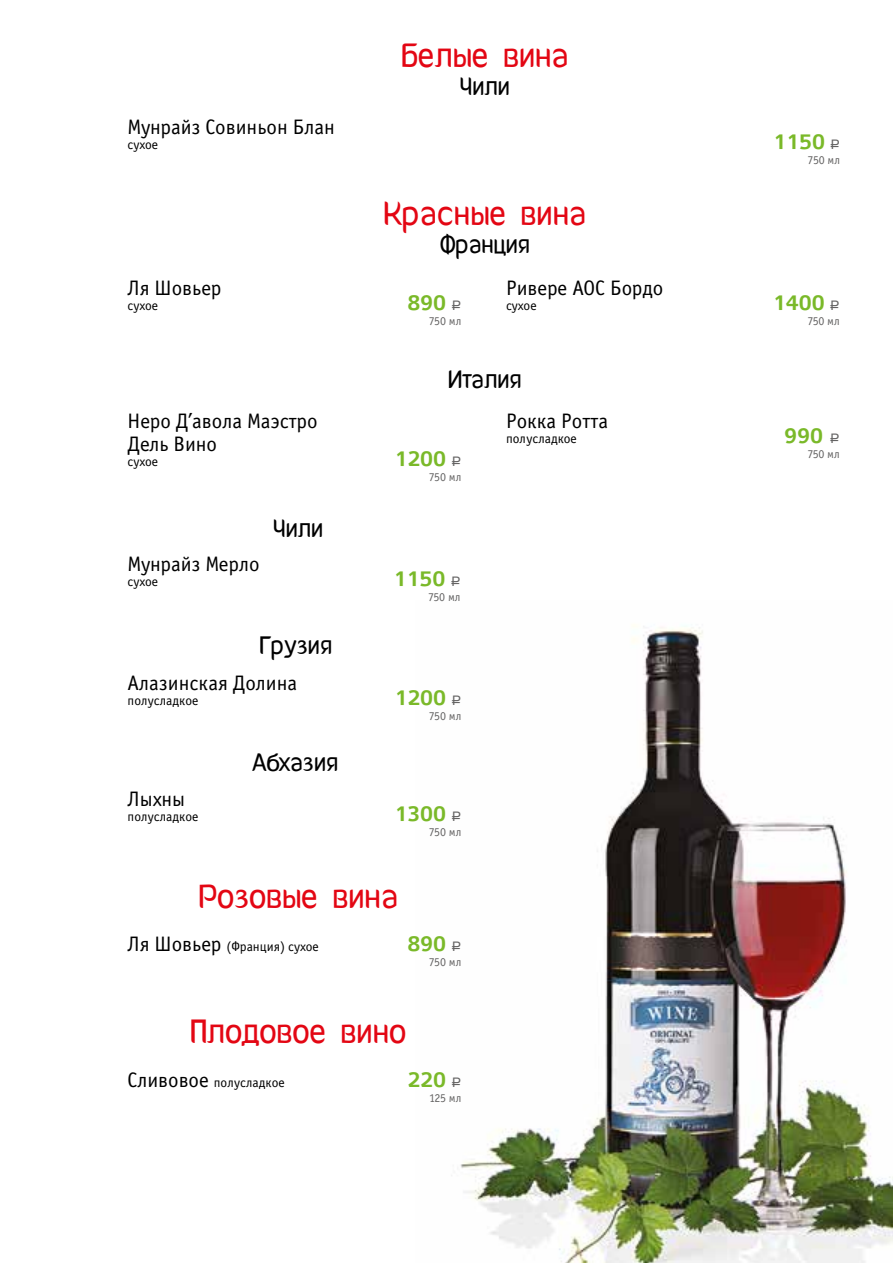
<style>
.page{position:relative;width:893px;height:1263px;background:#fff}
.page>*{position:absolute;margin:0;border:0;box-sizing:border-box;transform-origin:0 0}
.t1{font:36px "Giger";color:#e30613}
.t2{font:27px "Giger";color:#000}
.t3{font:500 24px "Colaborate";color:#7ab929}
.t4{font:21px/22.5px "Officina Sans Book C";color:#000}
.t5{font:13.5px "Officina Sans Book C";color:#000}
.t6{font:12px "Officina Sans Book C";letter-spacing:-.02em;color:#646363}
.s1{font-family:"ALS Rubl";font-weight:400;font-size:13.5px;color:#646363}
.s2{font-size:21px}
</style>
<div class="page">
<img style="left:451px;top:625px;width:442px;height:638px">
<h1 class="t1" style="left:401px;top:32px;width:169px">Белые вина</h1>
<p class="t2" style="left:459px;top:68px;width:52px">Чили</p>
<p class="t4" style="left:128px;top:116px;width:209px">Мунрайз Совиньон Блан</p>
<p class="t5" style="left:128px;top:137px;width:32px">сухое</p>
<p class="t3" style="left:773px;top:129px;width:68px">1150 <span class="s1">A</span></p>
<p class="t6" style="left:808px;top:154px;width:34px">750 мл</p>
<h1 class="t1" style="left:383px;top:190px;width:205px">Красные вина</h1>
<p class="t2" style="left:440px;top:226px;width:92px">Франция</p>
<p class="t4" style="left:128px;top:277px;width:95px">Ля Шовьер</p>
<p class="t5" style="left:128px;top:298px;width:32px">сухое</p>
<p class="t3" style="left:407px;top:290px;width:56px">890 <span class="s1">A</span></p>
<p class="t6" style="left:429px;top:315px;width:34px">750 мл</p>
<p class="t4" style="left:506px;top:277px;width:159px">Ривере AOC Бордо</p>
<p class="t5" style="left:506px;top:298px;width:32px">сухое</p>
<p class="t3" style="left:773px;top:290px;width:68px">1400 <span class="s1">A</span></p>
<p class="t6" style="left:807px;top:315px;width:34px">750 мл</p>
<p class="t2" style="left:448px;top:362px;width:75px">Италия</p>
<p class="t4" style="left:128px;top:410px;width:191px">Неро Д’авола Маэстро<br>Дель Вино</p>
<p class="t5" style="left:128px;top:454px;width:32px">сухое</p>
<p class="t3" style="left:394px;top:446px;width:68px">1200 <span class="s1">A</span></p>
<p class="t6" style="left:429px;top:470px;width:34px">750 мл</p>
<p class="t2" style="left:273px;top:510px;width:52px">Чили</p>
<p class="t4" style="left:128px;top:553px;width:133px">Мунрайз Мерло</p>
<p class="t5" style="left:128px;top:574px;width:32px">сухое</p>
<p class="t3" style="left:394px;top:566px;width:68px">1150 <span class="s1">A</span></p>
<p class="t6" style="left:428px;top:590px;width:34px">750 мл</p>
<p class="t2" style="left:259px;top:627px;width:75px">Грузия</p>
<p class="t4" style="left:128px;top:672px;width:171px">Алазинская Долина</p>
<p class="t5" style="left:128px;top:693px;width:72px">полусладкое</p>
<p class="t3" style="left:394px;top:685px;width:68px">1200 <span class="s1">A</span></p>
<p class="t6" style="left:429px;top:710px;width:34px">750 мл</p>
<p class="t2" style="left:253px;top:745px;width:87px">Абхазия</p>
<p class="t4" style="left:128px;top:788px;width:59px">Лыхны</p>
<p class="t5" style="left:128px;top:809px;width:72px">полусладкое</p>
<p class="t3" style="left:394px;top:801px;width:68px">1300 <span class="s1">A</span></p>
<p class="t6" style="left:429px;top:825px;width:34px">750 мл</p>
<h1 class="t1" style="left:198px;top:872px;width:202px">Розовые вина</h1>
<p class="t5" style="left:128px;top:939px;width:193px"><span class="s2">Ля Шовьер</span> (Франция) сухое</p>
<p class="t3" style="left:407px;top:931px;width:56px">890 <span class="s1">A</span></p>
<p class="t6" style="left:429px;top:956px;width:34px">750 мл</p>
<h1 class="t1" style="left:190px;top:1008px;width:218px">Плодовое вино</h1>
<p class="t5" style="left:128px;top:1075px;width:159px"><span class="s2">Сливовое</span> полусладкое</p>
<p class="t3" style="left:407px;top:1067px;width:56px">220 <span class="s1">A</span></p>
<p class="t6" style="left:429px;top:1091px;width:34px">125 мл</p>
<p class="t4" style="left:506px;top:410px;width:104px">Рокка Ротта</p>
<p class="t5" style="left:506px;top:431px;width:72px">полусладкое</p>
<p class="t3" style="left:784px;top:423px;width:57px">990 <span class="s1">A</span></p>
<p class="t6" style="left:807px;top:448px;width:34px">750 мл</p>
</div>
